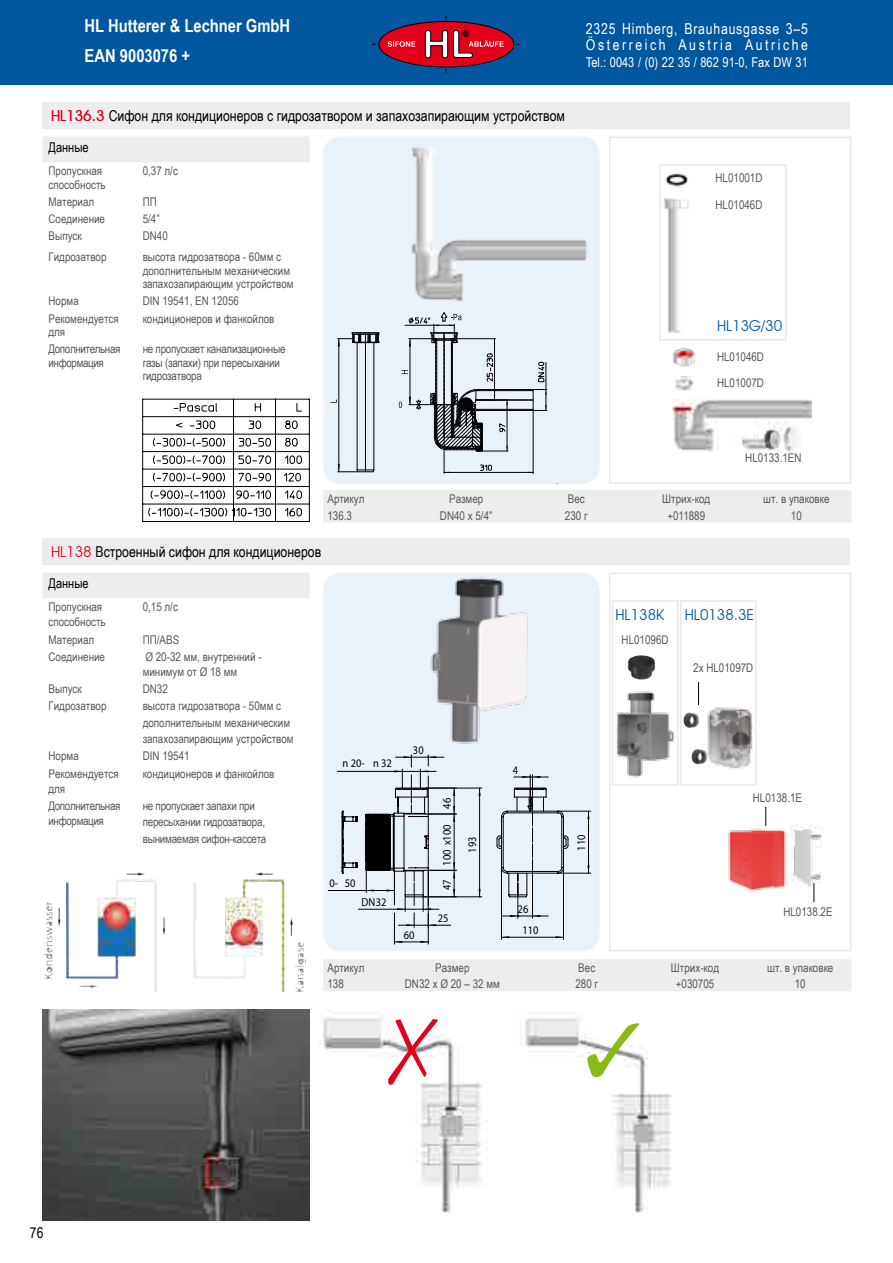
<style>
.page{position:relative;width:893px;height:1263px;background:#fff}
.page>*{position:absolute;margin:0;border:0;box-sizing:border-box;transform-origin:0 0}
.t1{font:700 18px/30px "Arial Narrow";color:#fff}
.t2{font:15px "Arial Narrow";color:#000}
.t3{font:15px/16.5px "Arial Narrow";letter-spacing:.17em;color:#fff}
.t4{font:15px "Avant Garde IT Cby BT";color:#00579d}
.t5{font:13.5px "Arial Narrow";color:#fff}
.t6{font:13.5px "Arial Narrow";color:#000}
.t7{font:13.2px "Myriad";color:#000}
.t8{font:12px/13.5px "Arial Narrow";color:#58585a}
.t9{font:12px/13.5px "Arial Narrow";letter-spacing:-.02em;color:#58585a}
.t10{font:12px/13.5px "Arial Narrow";letter-spacing:-.03em;color:#58585a}
.t11{font:11.55px/21.3px "Myriad";color:#000;scale:.9 1}
.s1{font-family:"Arial Narrow";font-size:9px}
.s2{font-family:"Avant Garde IT Cby BT";color:#e2001a}
</style>
<div class="page">
<div style="left:0;top:0;width:893px;height:85px;background:#00579d"></div>
<svg style="left:372px;top:16px;width:147px;height:57px"></svg>
<div style="left:609px;top:573px;width:242px;height:378px;border:2px solid #e9e9ea"></div>
<div style="left:680px;top:600px;width:77px;height:186px;border:2px solid #e9e9ea"></div>
<div style="left:323px;top:137px;width:277px;height:347px;background:#e9f1f9;border-radius:18px"></div>
<div style="left:609px;top:137px;width:242px;height:347px;border:2px solid #e9e9ea"></div>
<div style="left:323px;top:573px;width:277px;height:378px;background:#e9f1f9;border-radius:18px"></div>
<img style="left:430px;top:577px;width:98px;height:167px">
<hr style="left:328px;top:890px;width:38px;height:1px;background:#000">
<hr style="left:394px;top:942px;width:34px;height:1px;background:#000">
<hr style="left:394px;top:913px;width:1px;height:31px;background:#000">
<hr style="left:428px;top:870px;width:1px;height:74px;background:#000">
<svg style="left:395px;top:941px;width:7px;height:2px"></svg>
<svg style="left:420px;top:941px;width:8px;height:2px"></svg>
<hr style="left:337px;top:771px;width:65px;height:1px;background:#000">
<svg style="left:342px;top:755px;width:140px;height:172px"></svg>
<svg style="left:497px;top:774px;width:71px;height:144px"></svg>
<hr style="left:501px;top:937px;width:62px;height:1px;background:#000">
<hr style="left:501px;top:867px;width:1px;height:72px;background:#000">
<hr style="left:563px;top:867px;width:1px;height:72px;background:#000">
<hr style="left:588px;top:811px;width:1px;height:62px;background:#000">
<hr style="left:558px;top:873px;width:33px;height:1px;background:#000">
<hr style="left:558px;top:811px;width:33px;height:1px;background:#000">
<div style="left:659px;top:164px;width:128px;height:176px;border:2px solid #e9e9ea"></div>
<img style="left:707px;top:699px;width:50px;height:73px">
<img style="left:728px;top:828px;width:59px;height:64px">
<img style="left:790px;top:825px;width:32px;height:62px">
<svg style="left:765px;top:807px;width:1px;height:19px"></svg>
<svg style="left:698px;top:682px;width:1px;height:23px"></svg>
<svg style="left:814px;top:883px;width:1px;height:19px"></svg>
<div style="left:612px;top:600px;width:67px;height:186px;border:2px solid #e9e9ea"></div>
<img style="left:411px;top:147px;width:176px;height:155px">
<hr style="left:444px;top:472px;width:89px;height:1px;background:#000">
<hr style="left:444px;top:437px;width:1px;height:36px;background:#000">
<hr style="left:533px;top:409px;width:1px;height:64px;background:#000">
<svg style="left:480px;top:465px;width:12px;height:5px"></svg>
<svg style="left:330px;top:332px;width:50px;height:140px"></svg>
<svg style="left:399px;top:312px;width:148px;height:140px"></svg>
<img style="left:611px;top:687px;width:70px;height:106px">
<img style="left:627px;top:655px;width:28px;height:25px">
<img style="left:683px;top:712px;width:17px;height:16px">
<img style="left:691px;top:749px;width:17px;height:16px">
<img style="left:43px;top:1010px;width:445px;height:210px">
<img style="left:525px;top:1016px;width:147px;height:198px">
<img style="left:46px;top:872px;width:239px;height:120px">
<svg style="left:587px;top:1023px;width:52px;height:54px"></svg>
<svg style="left:388px;top:1019px;width:50px;height:66px"></svg>
<img style="left:663px;top:173px;width:26px;height:161px">
<img style="left:672px;top:399px;width:139px;height:52px">
<img style="left:673px;top:347px;width:22px;height:20px">
<img style="left:675px;top:377px;width:19px;height:14px">
<div style="left:43px;top:102px;width:807px;height:26px;background:#eceded"></div>
<div style="left:323px;top:490px;width:528px;height:32px;background:#eceded"></div>
<div style="left:43px;top:538px;width:807px;height:26px;background:#eceded"></div>
<div style="left:323px;top:959px;width:528px;height:32px;background:#eceded"></div>
<div style="left:43px;top:137px;width:267px;height:25px;background:#eceded"></div>
<div style="left:43px;top:573px;width:267px;height:25px;background:#eceded"></div>
<svg style="left:142px;top:399px;width:168px;height:123px"></svg>
<h1 class="t1" style="left:85px;top:9px;width:207px">HL Hutterer &amp; Lechner GmbH<br>EAN 9003076 +</h1>
<p class="t3" style="left:586px;top:20px;width:224px">2325 Himberg, Brauhausgasse 3–5<br>Österreich Austria Autriche</p>
<p class="t7" style="left:461px;top:28px;width:9px">®<span class="s1">®</span></p>
<p class="t5" style="left:586px;top:52px;width:223px">Tel.: 0043 / (0) 22 35 / 862 91-0, Fax DW 31</p>
<p class="t2" style="left:51px;top:104px;width:516px"><span class="s2">HL136.3</span> Сифон для кондиционеров с гидрозатвором и запахозапирающим устройством</p>
<p class="t6" style="left:49px;top:138px;width:42px">Данные</p>
<p class="t8" style="left:49px;top:164px;width:59px">Пропускная способность</p>
<p class="t8" style="left:143px;top:164px;width:37px">0,37 л/с</p>
<p class="t8" style="left:49px;top:195px;width:47px">Материал</p>
<p class="t8" style="left:143px;top:195px;width:16px">ПП</p>
<p class="t8" style="left:49px;top:212px;width:58px">Соединение</p>
<p class="t8" style="left:143px;top:212px;width:18px">5/4”</p>
<p class="t8" style="left:49px;top:229px;width:35px">Выпуск</p>
<p class="t8" style="left:143px;top:229px;width:27px">DN40</p>
<p class="t8" style="left:49px;top:250px;width:60px">Гидрозатвор</p>
<p class="t8" style="left:143px;top:250px;width:153px">высота гидрозатвора - 60мм с дополнительным механическим запахозапирающим устройством</p>
<p class="t8" style="left:49px;top:294px;width:32px">Норма</p>
<p class="t8" style="left:143px;top:294px;width:98px">DIN 19541, EN 12056</p>
<p class="t8" style="left:49px;top:311px;width:72px">Рекомендуется для</p>
<p class="t8" style="left:143px;top:311px;width:133px">кондиционеров и фанкойлов</p>
<p class="t10" style="left:49px;top:342px;width:73px">Дополнительная информация</p>
<p class="t9" style="left:143px;top:342px;width:144px">не пропускает канализационные газы (запахи) при пересыхании гидрозатвора</p>
<p class="t8" style="left:715px;top:170px;width:49px">HL01001D</p>
<p class="t8" style="left:715px;top:197px;width:49px">HL01046D</p>
<p class="t4" style="left:717px;top:317px;width:67px">HL13G/30</p>
<p class="t8" style="left:717px;top:344px;width:49px;line-height:25.8px">HL01046D<br>HL01007D</p>
<p class="t8" style="left:745px;top:450px;width:58px">HL0133.1EN</p>
<p class="t8" style="left:327px;top:491px;width:38px">Артикул</p>
<p class="t8" style="left:449px;top:491px;width:36px">Размер</p>
<p class="t8" style="left:568px;top:491px;width:18px">Вес</p>
<p class="t8" style="left:662px;top:491px;width:50px">Штрих-код</p>
<p class="t8" style="left:763px;top:491px;width:68px">шт. в упаковке</p>
<p class="t8" style="left:327px;top:508px;width:26px">136.3</p>
<p class="t8" style="left:440px;top:508px;width:54px">DN40 x 5/4”</p>
<p class="t8" style="left:565px;top:508px;width:24px">230 г</p>
<p class="t8" style="left:667px;top:508px;width:39px">+011889</p>
<p class="t8" style="left:791px;top:508px;width:12px">10</p>
<p class="t2" style="left:51px;top:540px;width:272px"><span class="s2">HL138</span> Встроенный сифон для кондиционеров</p>
<p class="t6" style="left:49px;top:574px;width:42px">Данные</p>
<p class="t8" style="left:49px;top:599px;width:59px;line-height:15px">Пропускная способность</p>
<p class="t8" style="left:143px;top:600px;width:37px">0,15 л/с</p>
<p class="t8" style="left:49px;top:632px;width:47px">Материал</p>
<p class="t8" style="left:143px;top:632px;width:38px">ПП/ABS</p>
<p class="t8" style="left:49px;top:649px;width:58px">Соединение</p>
<p class="t8" style="left:143px;top:648px;width:120px;line-height:15px">Ø 20-32 мм, внутренний - минимум от Ø 18 мм</p>
<p class="t8" style="left:49px;top:681px;width:35px">Выпуск</p>
<p class="t8" style="left:143px;top:681px;width:27px">DN32</p>
<p class="t8" style="left:49px;top:699px;width:60px">Гидрозатвор</p>
<p class="t8" style="left:143px;top:697px;width:153px;line-height:16.5px">высота гидрозатвора - 50мм с дополнительным механическим запахозапирающим устройством</p>
<p class="t8" style="left:49px;top:749px;width:32px">Норма</p>
<p class="t8" style="left:143px;top:749px;width:49px">DIN 19541</p>
<p class="t8" style="left:49px;top:765px;width:72px;line-height:15px">Рекомендуется для</p>
<p class="t8" style="left:143px;top:766px;width:133px">кондиционеров и фанкойлов</p>
<p class="t10" style="left:49px;top:798px;width:73px;line-height:15px">Дополнительная информация</p>
<p class="t9" style="left:143px;top:797px;width:125px;line-height:16.5px">не пропускает запахи при пересыхании гидрозатвора, вынимаемая сифон-кассета</p>
<p class="t11" style="left:343px;top:753px;width:56px">n 20- n 32</p>
<p class="t11" style="left:413px;top:740px;width:13px">30</p>
<p class="t11" style="left:329px;top:873px;width:31px">0- 50</p>
<p class="t11" style="left:361px;top:892px;width:30px">DN32</p>
<p class="t11" style="left:404px;top:924px;width:13px">60</p>
<p class="t11" style="left:437px;top:808px;width:13px;rotate:-90deg">46</p>
<p class="t11" style="left:437px;top:866px;width:47px;rotate:-90deg">100 x100</p>
<p class="t11" style="left:437px;top:890px;width:13px;rotate:-90deg">47</p>
<p class="t11" style="left:438px;top:908px;width:13px">25</p>
<p class="t11" style="left:462px;top:852px;width:19px;rotate:-90deg">193</p>
<p class="t11" style="left:513px;top:760px;width:7px">4</p>
<p class="t11" style="left:522px;top:898px;width:19px;text-indent:-5px">26<br>110</p>
<p class="t4" style="left:615px;top:606px;width:50px">HL138K</p>
<p class="t4" style="left:685px;top:606px;width:71px">HL0138.3E</p>
<p class="t8" style="left:622px;top:633px;width:49px">HL01096D</p>
<p class="t8" style="left:693px;top:661px;width:62px">2x HL01097D</p>
<p class="t11" style="left:571px;top:850px;width:19px;rotate:-90deg">110</p>
<p class="t8" style="left:753px;top:790px;width:51px">HL0138.1E</p>
<p class="t8" style="left:783px;top:904px;width:51px">HL0138.2E</p>
<p class="t2" style="left:30px;top:1222px;width:15px">76</p>
<p class="t8" style="left:327px;top:961px;width:38px">Артикул</p>
<p class="t8" style="left:435px;top:961px;width:36px">Размер</p>
<p class="t8" style="left:578px;top:961px;width:18px">Вес</p>
<p class="t8" style="left:671px;top:961px;width:50px">Штрих-код</p>
<p class="t8" style="left:767px;top:961px;width:68px">шт. в упаковке</p>
<p class="t8" style="left:327px;top:977px;width:18px">138</p>
<p class="t8" style="left:405px;top:977px;width:97px">DN32 x Ø 20 – 32 мм</p>
<p class="t8" style="left:575px;top:977px;width:24px">280 г</p>
<p class="t8" style="left:676px;top:977px;width:40px">+030705</p>
<p class="t8" style="left:795px;top:977px;width:12px">10</p>
</div>
